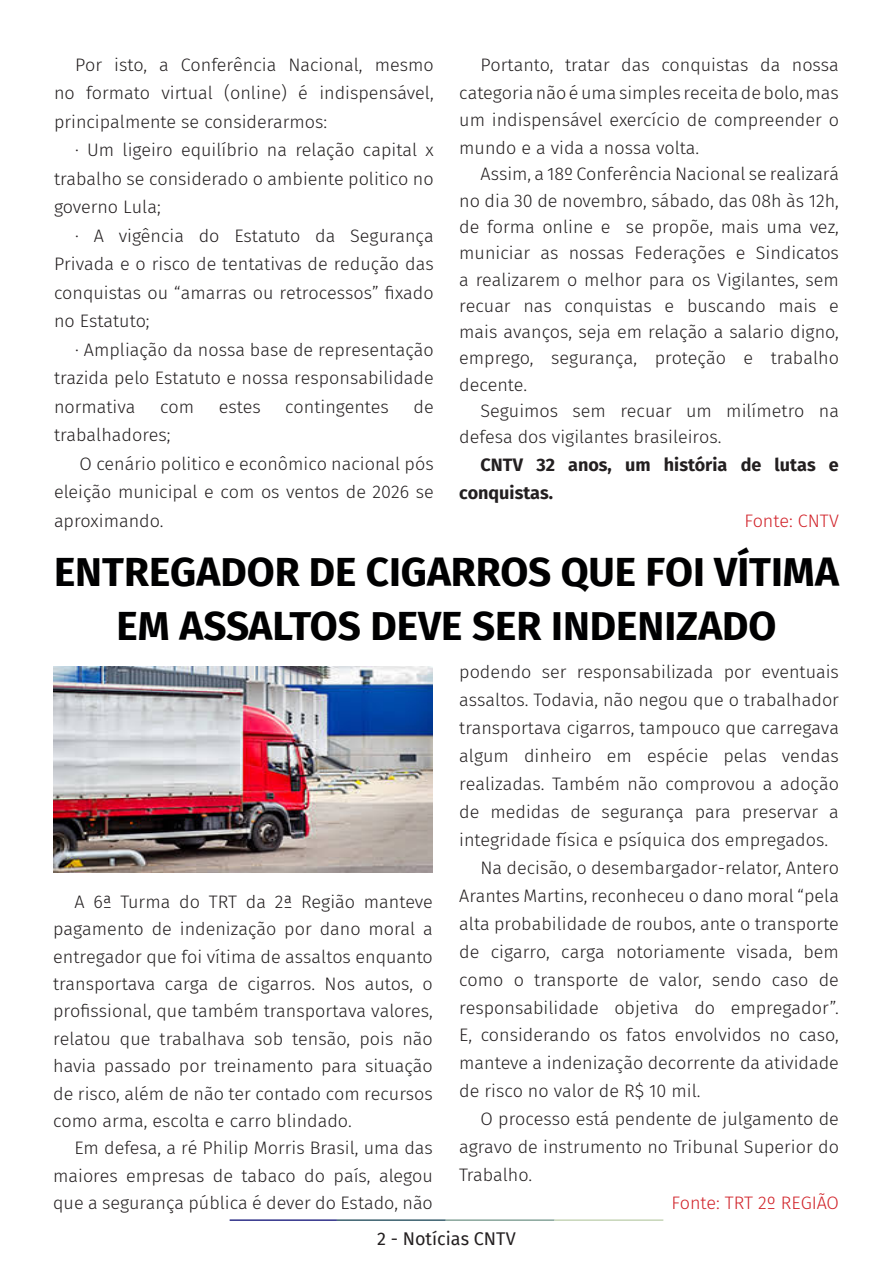
<style>
.page{position:relative;width:893px;height:1263px;background:#fff}
.page>*{position:absolute;margin:0;border:0;box-sizing:border-box;transform-origin:0 0}
.t1{font:700 40.5px/54px "Fira Sans";color:#000001;text-align:center}
.t2{font:300 18px/27.9px "Fira Sans";color:#231f20;text-align:justify}
.t3{font:700 18px/27.8px "Fira Sans";color:#231f20}
.t4{font:300 18px "Fira Sans";color:#d1232a}
.t5{font:18px "Fira Sans";color:#231f20}
</style>
<div class="page">
<hr style="left:230px;top:1219px;width:107px;height:2px;background:#2f3088">
<hr style="left:337px;top:1219px;width:109px;height:2px;background:#3a5f6d">
<hr style="left:446px;top:1219px;width:109px;height:2px;background:#87a59a">
<hr style="left:555px;top:1219px;width:108px;height:2px;background:#c6d5b7">
<img style="left:53px;top:667px;width:380px;height:205px">
<p class="t2" style="left:54px;top:50px;width:381px;line-height:28.5px;text-indent:21px">Por isto, a Conferência Nacional, mesmo no formato virtual (online) é indispensável, principalmente se considerarmos:</p>
<p class="t2" style="left:54px;top:136px;width:381px;line-height:28.5px;text-indent:21px">· Um ligeiro equilíbrio na relação capital x trabalho se considerado o ambiente politico no governo Lula;</p>
<p class="t2" style="left:54px;top:221px;width:381px;line-height:28.5px;text-indent:21px">· A vigência do Estatuto da Segurança Privada e o risco de tentativas de redução das conquistas ou “amarras ou retrocessos” fixado no Estatuto;</p>
<p class="t2" style="left:54px;top:335px;width:381px;line-height:28.5px;text-indent:21px">· Ampliação da nossa base de representação trazida pelo Estatuto e nossa responsabilidade normativa</p>
<p class="t2" style="left:160px;top:392px;width:35px">com</p>
<p class="t2" style="left:219px;top:392px;width:44px">estes</p>
<p class="t2" style="left:285px;top:392px;width:105px">contingentes</p>
<p class="t2" style="left:414px;top:392px;width:22px">de</p>
<p class="t2" style="left:54px;top:421px;width:118px">trabalhadores;</p>
<p class="t2" style="left:54px;top:449px;width:381px;line-height:28.5px;text-indent:26px">O cenário politico e econômico nacional pós eleição municipal e com os ventos de 2026 se aproximando.</p>
<p class="t2" style="left:459px;top:51px;width:381px;text-indent:21px">Portanto, tratar das conquistas da nossa categoria não é uma simples receita de bolo, mas um indispensável exercício de compreender o mundo e a vida a nossa volta.</p>
<p class="t2" style="left:459px;top:161px;width:381px;line-height:26.2px;text-indent:21px">Assim, a 18º Conferência Nacional se realizará no dia 30 de novembro, sábado, das 08h às 12h, de forma online e se propõe, mais uma vez, municiar as nossas Federações e Sindicatos a realizarem o melhor para os Vigilantes, sem recuar nas conquistas e buscando mais e mais avanços, seja em relação a salario digno, emprego, segurança, proteção e trabalho decente.</p>
<p class="t2" style="left:459px;top:397px;width:381px;line-height:26.2px;text-indent:21px">Seguimos sem recuar um milímetro na defesa dos vigilantes brasileiros.</p>
<p class="t3" style="left:459px;top:450px;width:381px;text-indent:21px">CNTV 32 anos, um história de lutas e conquistas.</p>
<p class="t4" style="left:744px;top:507px;width:96px">Fonte: CNTV</p>
<p class="t1" style="left:54px;top:542px;width:786px">ENTREGADOR DE CIGARROS QUE FOI VÍTIMA<br>EM ASSALTOS DEVE SER INDENIZADO</p>
<p class="t2" style="left:53px;top:888px;width:381px;line-height:27.3px;text-indent:21px">A 6ª Turma do TRT da 2ª Região manteve pagamento de indenização por dano moral a entregador que foi vítima de assaltos enquanto transportava carga de cigarros. Nos autos, o profissional, que também transportava valores, relatou que trabalhava sob tensão, pois não havia passado por treinamento para situação de risco, além de não ter contado com recursos como arma, escolta e carro blindado.</p>
<p class="t2" style="left:53px;top:1134px;width:381px;line-height:27.3px;text-indent:21px">Em defesa, a ré Philip Morris Brasil, uma das maiores empresas de tabaco do país, alegou que a segurança pública é dever do Estado, não</p>
<p class="t2" style="left:459px;top:658px;width:381px">podendo ser responsabilizada por eventuais assaltos. Todavia, não negou que o trabalhador transportava cigarros, tampouco que carregava algum dinheiro em espécie pelas vendas realizadas. Também não comprovou a adoção de medidas de segurança para preservar a integridade física e psíquica dos empregados.</p>
<p class="t2" style="left:459px;top:853px;width:381px;text-indent:21px">Na decisão, o desembargador-relator, Antero Arantes Martins, reconheceu o dano moral “pela alta probabilidade de roubos, ante o transporte de cigarro, carga notoriamente visada, bem como o transporte de valor, sendo caso de responsabilidade objetiva do empregador”.<br>E, considerando os fatos envolvidos no caso, manteve a indenização decorrente da atividade de risco no valor de R$ 10 mil.</p>
<p class="t2" style="left:459px;top:1105px;width:381px;text-indent:21px">O processo está pendente de julgamento de agravo de instrumento no Tribunal Superior do Trabalho.</p>
<p class="t4" style="left:671px;top:1190px;width:169px">Fonte: TRT 2º REGIÃO</p>
<p class="t5" style="left:377px;top:1225px;width:140px">2 - Notícias CNTV</p>
</div>
